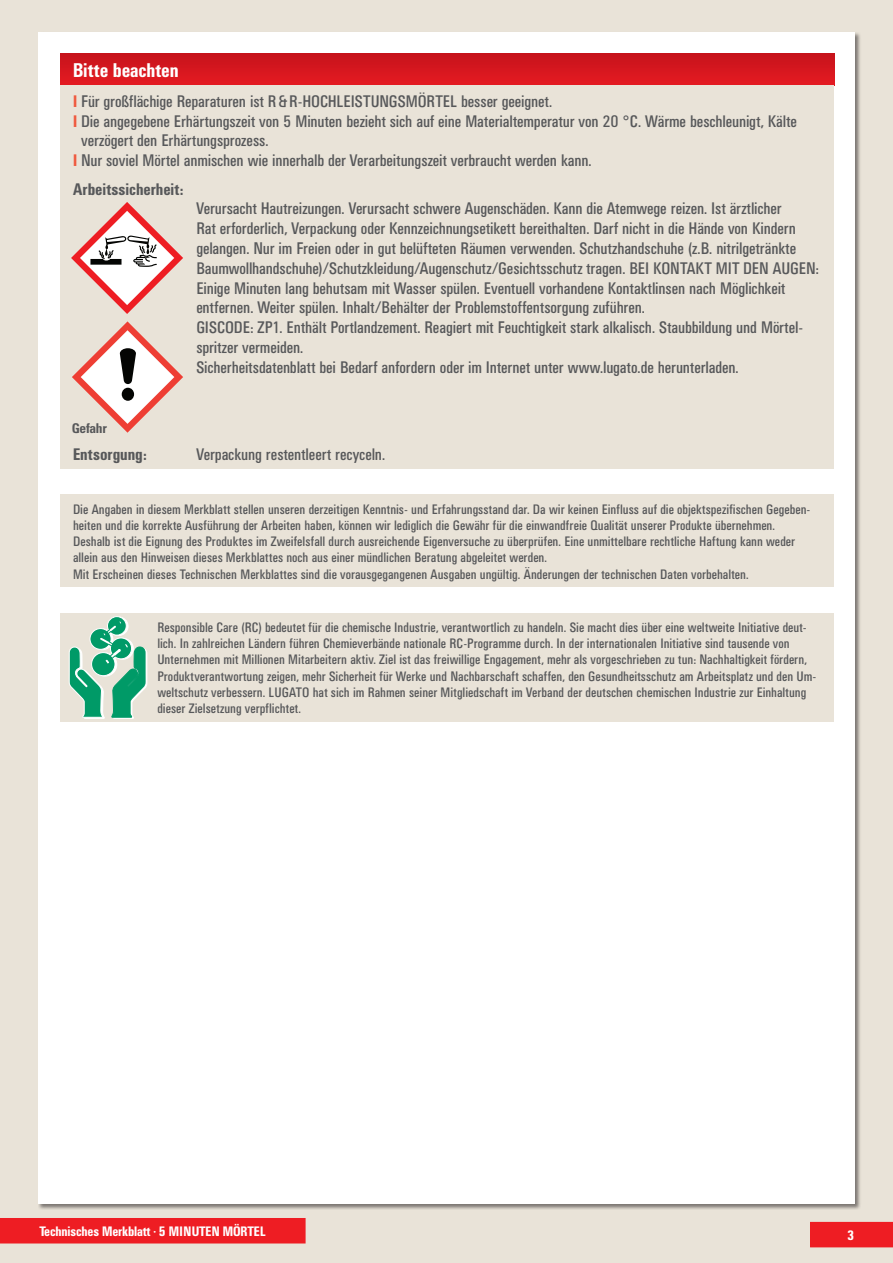
<style>
.page{position:relative;width:893px;height:1263px;background:#e9e3d8}
.page>*{position:absolute;margin:0;border:0;box-sizing:border-box;transform-origin:0 0}
.t1{font:500 condensed 19.5px "UN11";letter-spacing:.01em;color:#fff}
.t2{font:condensed 16.5px/19.8px "UN11";color:#57585a}
.t3{font:500 condensed 16.5px "UN11";letter-spacing:.01em;color:#57585a}
.t4{font:condensed 13.5px/16.2px "UN11";letter-spacing:.01em;color:#57585a}
.t5{font:500 condensed 13.5px "UN11";color:#fff}
.t6{font:700 condensed 13.5px "Univers";letter-spacing:-.025em;color:#57585a}
.s1{font-weight:500;color:#f0593e}
.s2{font-family:"Univers"}
</style>
<div class="page">
<div style="left:38px;top:32px;width:817px;height:1171px;background:#fff"></div>
<div style="left:810px;top:1222px;width:83px;height:25px;background:#ee1d23"></div>
<div style="left:0;top:1218px;width:306px;height:25px;background:#ee1d23"></div>
<div style="left:60px;top:53px;width:774px;height:32px;background:linear-gradient(to right,#d6171e,#d6171e)"></div>
<div style="left:60px;top:85px;width:774px;height:384px;background:#e9e3d8"></div>
<div style="left:60px;top:494px;width:774px;height:93px;background:#e9e3d8"></div>
<div style="left:60px;top:613px;width:773px;height:108px;background:#e9e3d8"></div>
<div style="left:109px;top:617px;width:19px;height:18px;background:#fff;border-radius:50%"></div>
<div style="left:109px;top:617px;width:19px;height:18px;border:1px solid #fff;border-radius:50%"></div>
<svg style="left:107px;top:617px;width:19px;height:18px"></svg>
<div style="left:107px;top:616px;width:19px;height:19px;border:1px solid #fff;border-radius:50%"></div>
<svg style="left:69px;top:621px;width:78px;height:97px"></svg>
<svg style="left:72px;top:321px;width:111px;height:112px"></svg>
<svg style="left:71px;top:202px;width:112px;height:112px"></svg>
<h1 class="t1" style="left:73px;top:59px;width:107px">Bitte beachten</h1>
<p class="t2" style="left:73px;top:91px;width:481px"><span class="s1">I</span> Für großflächige Reparaturen ist R&amp;R-HOCHLEISTUNGSMÖRTEL besser geeignet.</p>
<p class="t2" style="left:73px;top:111px;width:725px"><span class="s1">I</span> Die angegebene Erhärtungszeit von 5 Minuten bezieht sich auf eine Materialtemperatur von 20 <span class="s2">°</span>C. Wärme beschleunigt, Kälte</p>
<p class="t2" style="left:81px;top:131px;width:189px">verzögert den Erhärtungsprozess.</p>
<p class="t2" style="left:73px;top:150px;width:520px"><span class="s1">I</span> Nur soviel Mörtel anmischen wie innerhalb der Verarbeitungszeit verbraucht werden kann.</p>
<p class="t3" style="left:73px;top:179px;width:112px">Arbeitssicherheit:</p>
<p class="t2" style="left:196px;top:199px;width:624px">Verursacht Hautreizungen. Verursacht schwere Augenschäden. Kann die Atemwege reizen. Ist ärztlicher<br>Rat erforderlich, Verpackung oder Kennzeichnungsetikett bereithalten. Darf nicht in die Hände von Kindern gelangen. Nur im Freien oder in gut belüfteten Räumen verwenden. Schutzhandschuhe (z.B. nitrilgetränkte Baumwollhandschuhe)/Schutzkleidung/Augenschutz/Gesichtsschutz tragen. BEI KONTAKT MIT DEN AUGEN:<br>Einige Minuten lang behutsam mit Wasser spülen. Eventuell vorhandene Kontaktlinsen nach Möglichkeit entfernen. Weiter spülen. Inhalt/Behälter der Problemstoffentsorgung zuführen.<br>GISCODE: ZP1. Enthält Portlandzement. Reagiert mit Feuchtigkeit stark alkalisch. Staubbildung und Mörtel&shy;spritzer vermeiden.<br>Sicherheitsdatenblatt bei Bedarf anfordern oder im Internet unter www.lugato.de herunterladen.</p>
<p class="t6" style="left:72px;top:420px;width:37px">Gefahr</p>
<p class="t3" style="left:73px;top:445px;width:75px">Entsorgung:</p>
<p class="t2" style="left:196px;top:445px;width:190px">Verpackung restentleert recyceln.</p>
<p class="t4" style="left:73px;top:501px;width:739px">Die Angaben in diesem Merkblatt stellen unseren derzeitigen Kenntnis- und Erfahrungsstand dar. Da wir keinen Einfluss auf die objektspezifischen Gegeben&shy;heiten und die korrekte Ausführung der Arbeiten haben, können wir lediglich die Gewähr für die einwandfreie Qualität unserer Produkte übernehmen.<br>Deshalb ist die Eignung des Produktes im Zweifelsfall durch ausreichende Eigenversuche zu überprüfen. Eine unmittelbare rechtliche Haftung kann weder allein aus den Hinweisen dieses Merkblattes noch aus einer mündlichen Beratung abgeleitet werden.<br>Mit Erscheinen dieses Technischen Merkblattes sind die vorausgegangenen Ausgaben ungültig. Änderungen der technischen Daten vorbehalten.</p>
<p class="t4" style="left:157px;top:619px;width:660px">Responsible Care (RC) bedeutet für die chemische Industrie, verantwortlich zu handeln. Sie macht dies über eine weltweite Initiative deut&shy;lich. In zahlreichen Ländern führen Chemieverbände nationale RC-Programme durch. In der internationalen Initiative sind tausende von Unternehmen mit Millionen Mitarbeitern aktiv. Ziel ist das freiwillige Engagement, mehr als vorgeschrieben zu tun: Nachhaltigkeit fördern, Produktverantwortung zeigen, mehr Sicherheit für Werke und Nachbarschaft schaffen, den Gesundheitsschutz am Arbeitsplatz und den Um&shy;weltschutz verbessern. LUGATO hat sich im Rahmen seiner Mitgliedschaft im Verband der deutschen chemischen Industrie zur Einhaltung dieser Zielsetzung verpflichtet.</p>
<p class="t5" style="left:39px;top:1224px;width:228px">Technisches Merkblatt <sup>•</sup> 5 MINUTEN MÖRTEL</p>
<p class="t5" style="left:847px;top:1227px;width:8px">3</p>
</div>
